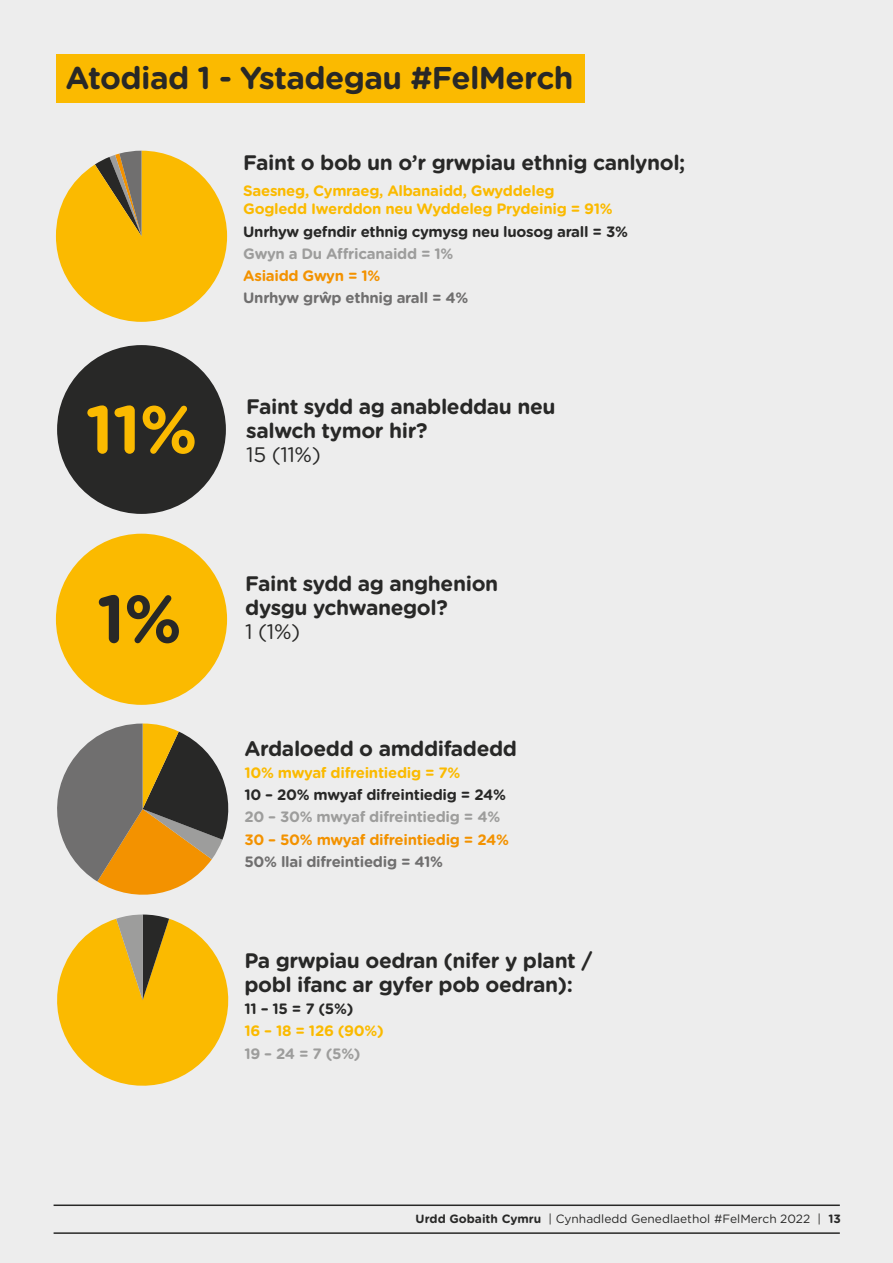
<style>
.page{position:relative;width:893px;height:1263px;background:#ededed}
.page>*{position:absolute;margin:0;border:0;box-sizing:border-box;transform-origin:0 0}
.t1{font:700 67.5px "Gotham Rounded";color:#fbba00}
.t2{font:700 67.5px "Gotham Rounded";color:#282827}
.t3{font:700 31.5px "Gotham Rounded";letter-spacing:-.02em;color:#282827}
.t4{font:700 21px/24px "Gotham Rounded";letter-spacing:-.02em;color:#282827}
.t5{font:21px "Gotham Rounded";color:#282827}
.t6{font:700 15px/18px "Gotham Rounded";letter-spacing:-.02em;color:#fbba00}
.t7{font:700 15px "Gotham Rounded";letter-spacing:-.02em;color:#282827}
.t8{font:700 15px "Gotham Rounded";letter-spacing:-.02em;color:#9d9d9c}
.t9{font:700 15px "Gotham Rounded";letter-spacing:-.02em;color:#706f6f}
.t10{font:700 15px "Gotham Rounded";letter-spacing:-.02em;color:#f39200}
.t11{font:12px "Gotham Rounded";color:#282827}
.s1{font-weight:700}
</style>
<div class="page">
<div style="left:57px;top:345px;width:169px;height:169px;background:#282827;border-radius:50%"></div>
<div style="left:56px;top:534px;width:171px;height:171px;background:#fbba00;border-radius:50%"></div>
<svg style="left:57px;top:914px;width:172px;height:172px"></svg>
<div style="left:56px;top:54px;width:529px;height:48px;background:#fbba00"></div>
<svg style="left:56px;top:151px;width:171px;height:171px"></svg>
<svg style="left:57px;top:723px;width:172px;height:172px"></svg>
<hr style="left:54px;top:1232px;width:786px;height:2px;background:#282827">
<hr style="left:54px;top:1204px;width:786px;height:2px;background:#282827">
<h2 class="t3" style="left:65px;top:54px;width:509px">Atodiad 1 - Ystadegau #FelMerch</h2>
<h1 class="t1" style="left:85px;top:380px;width:114px">11%</h1>
<h1 class="t2" style="left:97px;top:569px;width:87px">1%</h1>
<p class="t4" style="left:243px;top:150px;width:444px">Faint o bob un o’r grwpiau ethnig canlynol;</p>
<p class="t6" style="left:243px;top:181px;width:371px">Saesneg, Cymraeg, Albanaidd, Gwyddeleg<br>Gogledd Iwerddon neu Wyddeleg Prydeinig = 91%</p>
<p class="t7" style="left:243px;top:220px;width:386px">Unrhyw gefndir ethnig cymysg neu luosog arall = 3%</p>
<p class="t8" style="left:243px;top:243px;width:212px">Gwyn a Du Affricanaidd = 1%</p>
<p class="t10" style="left:243px;top:265px;width:139px">Asiaidd Gwyn = 1%</p>
<p class="t9" style="left:243px;top:287px;width:227px">Unrhyw grŵp ethnig arall = 4%</p>
<p class="t4" style="left:246px;top:394px;width:311px">Faint sydd ag anableddau neu salwch tymor hir?</p>
<p class="t5" style="left:246px;top:441px;width:76px">15 (11%)</p>
<p class="t4" style="left:245px;top:571px;width:255px">Faint sydd ag anghenion dysgu ychwanegol?</p>
<p class="t5" style="left:245px;top:618px;width:56px">1 (1%)</p>
<p class="t4" style="left:244px;top:735px;width:274px">Ardaloedd o amddifadedd</p>
<p class="t6" style="left:244px;top:763px;width:218px">10% mwyaf difreintiedig = 7%</p>
<p class="t7" style="left:244px;top:784px;width:263px">10 – 20% mwyaf difreintiedig = 24%</p>
<p class="t8" style="left:244px;top:806px;width:257px">20 – 30% mwyaf difreintiedig = 4%</p>
<p class="t10" style="left:244px;top:828px;width:266px">30 – 50% mwyaf difreintiedig = 24%</p>
<p class="t9" style="left:244px;top:850px;width:200px">50% llai difreintiedig = 41%</p>
<p class="t4" style="left:244px;top:947px;width:350px">Pa grwpiau oedran (nifer y plant / pobl ifanc ar gyfer pob oedran):</p>
<p class="t7" style="left:244px;top:998px;width:110px">11 – 15 = 7 (5%)</p>
<p class="t6" style="left:244px;top:1021px;width:141px">16 – 18 = 126 (90%)</p>
<p class="t8" style="left:244px;top:1042px;width:118px">19 – 24 = 7 (5%)</p>
<p class="t11" style="left:416px;top:1210px;width:427px"><span class="s1">Urdd Gobaith Cymru</span> | Cynhadledd Genedlaethol #FelMerch 2022 | <span class="s1">13</span></p>
</div>
